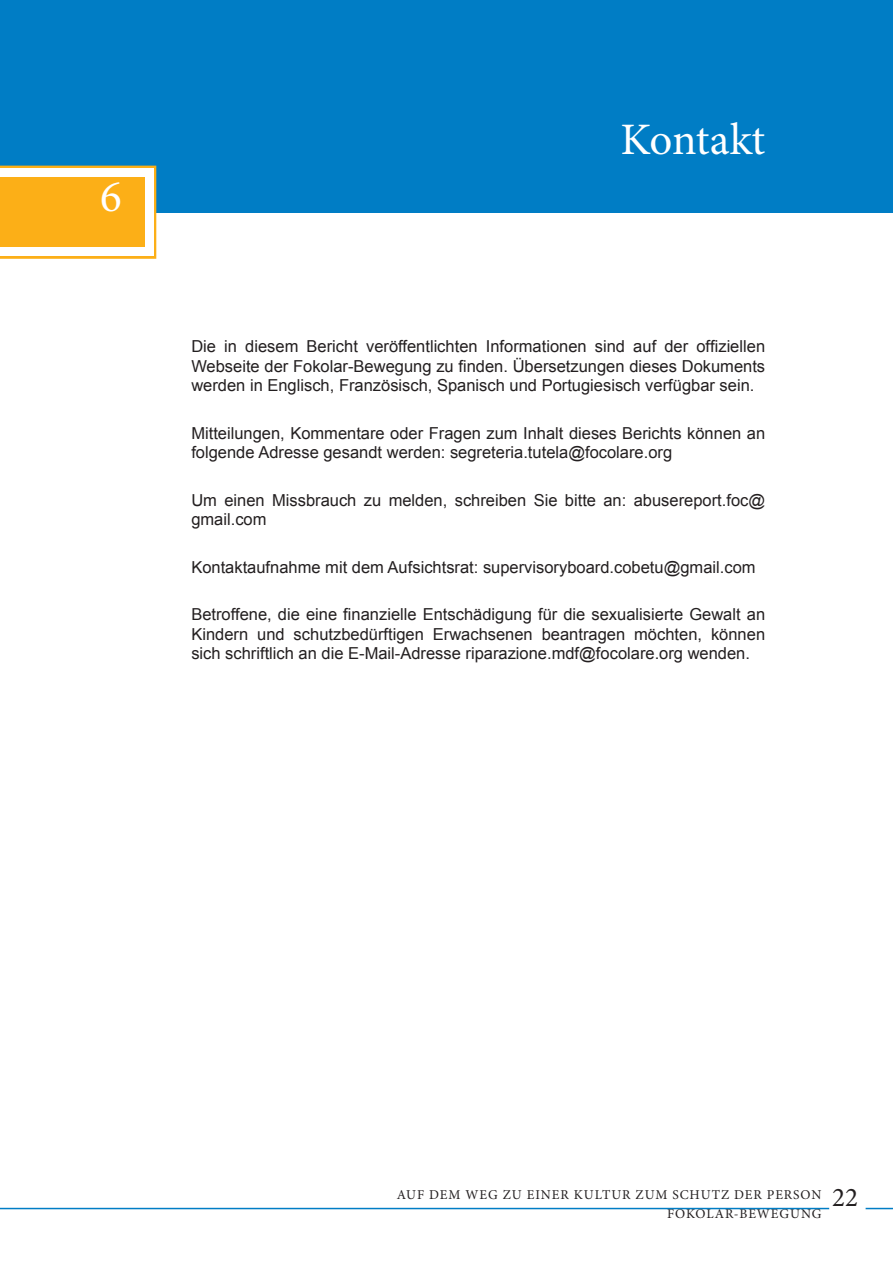
<style>
.page{position:relative;width:893px;height:1263px;background:#fff}
.page>*{position:absolute;margin:0;border:0;box-sizing:border-box;transform-origin:0 0}
.t1{font:45px "Minion Pro";letter-spacing:-.01em;color:#fff}
.t2{font:16.5px/19.5px "Arial";color:#231f20;text-align:justify}
.t3{font:13.5px/19.5px "Minion Pro";letter-spacing:.07em;color:#231f20}
</style>
<div class="page">
<hr style="left:0;top:1208px;width:829px;height:1px;background:#007dc5">
<svg style="left:866px;top:1208px;width:27px;height:1px"></svg>
<div style="left:0;top:0;width:893px;height:212px;background:#007dc5"></div>
<svg style="left:0;top:166px;width:156px;height:93px"></svg>
<div style="left:0;top:169px;width:153px;height:87px;background:#fff"></div>
<div style="left:0;top:177px;width:144px;height:70px;background:#fcaf17"></div>
<p class="t1" style="left:100px;top:166px;width:23px">6</p>
<p class="t1" style="left:620px;top:109px;width:146px">Kontakt</p>
<p class="t2" style="left:191px;top:337px;width:575px">Die in diesem Bericht veröffentlichten Informationen sind auf der offiziellen Webseite der Fokolar-Bewegung zu finden. Übersetzungen dieses Dokuments werden in Englisch, Französisch, Spanisch und Portugiesisch verfügbar sein.</p>
<p class="t2" style="left:191px;top:423px;width:575px">Mitteilungen, Kommentare oder Fragen zum Inhalt dieses Berichts können an folgende Adresse gesandt werden: segreteria.tutela@focolare.org</p>
<p class="t2" style="left:191px;top:490px;width:575px">Um einen Missbrauch zu melden, schreiben Sie bitte an: abusereport.foc@ gmail.com</p>
<p class="t2" style="left:191px;top:557px;width:566px">Kontaktaufnahme mit dem Aufsichtsrat: supervisoryboard.cobetu@gmail.com</p>
<p class="t2" style="left:191px;top:605px;width:575px">Betroffene, die eine finanzielle Entschädigung für die sexualisierte Gewalt an Kindern und schutzbedürftigen Erwachsenen beantragen möchten, können sich schriftlich an die E-Mail-Adresse riparazione.mdf@focolare.org wenden.</p>
<p class="t3" style="left:667px;top:1184px;width:193px;text-indent:-270px">AUF DEM WEG ZU EINER KULTUR ZUM SCHUTZ DER PERSON<br>FOKOLAR-BEWEGUNG <sup>22</sup></p>
</div>
